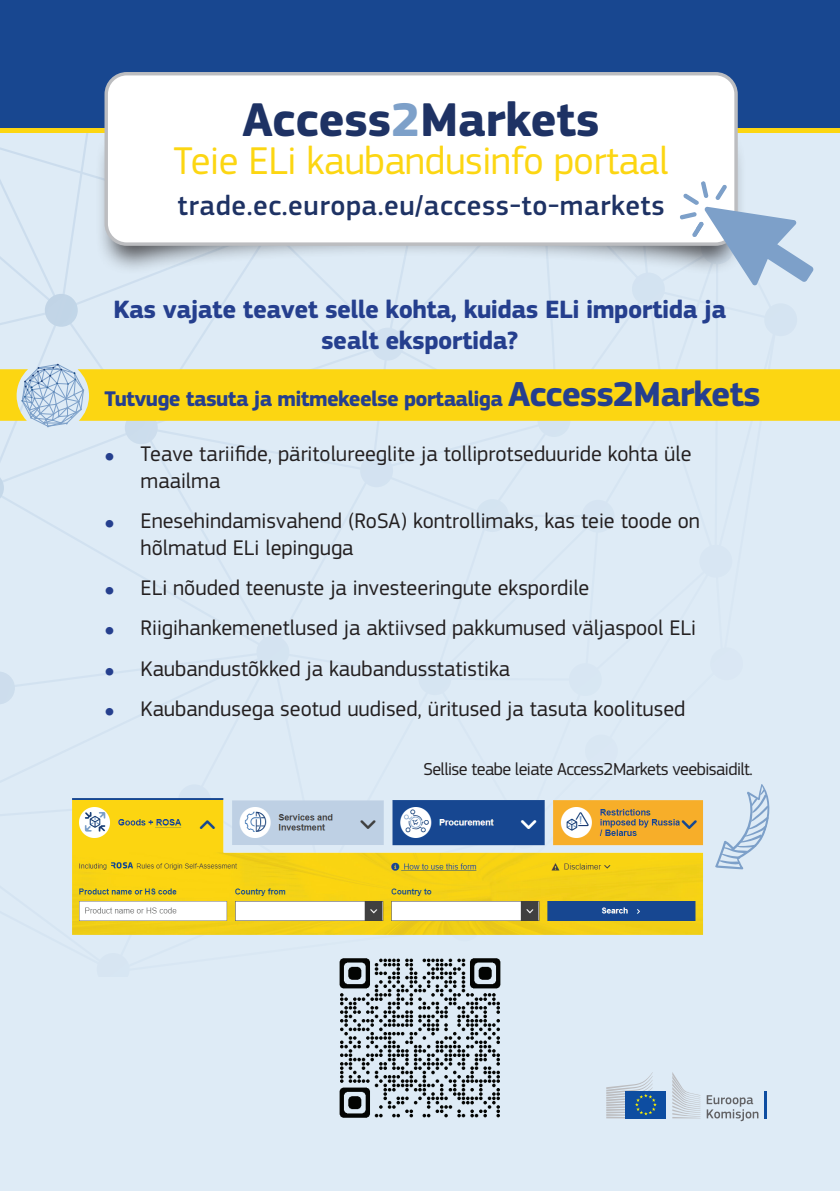
<style>
.page{position:relative;width:840px;height:1191px;background:#fff}
.page>*{position:absolute;margin:0;border:0;box-sizing:border-box;transform-origin:0 0}
.t1{font:700 49.2px "EC Square Sans Pro";letter-spacing:-.01em;color:#1e3264}
.t2{font:40.2px "EC Square Sans Pro";letter-spacing:-.01em;color:#fcd612}
.t3{font:500 28.8px "EC Square Sans Pro";letter-spacing:.02em;color:#1e3264}
.t4{font:700 26px/31.2px "EC Square Sans Pro";letter-spacing:-.02em;color:#253f8e;text-align:center}
.t5{font:22px/26.4px "EC Square Sans Pro";color:#231f20}
.t6{font:700 22px "EC Square Sans Pro";letter-spacing:-.03em;color:#253f8e}
.t7{font:18px "EC Square Sans Pro";letter-spacing:-.03em;color:#231f20}
.s1{color:#7da0c9}
.s2{font-size:36px}
.s3{font-size:12px;color:#253f8e}
</style>
<div class="page">
<div style="left:0;top:0;width:839px;height:1191px;background:#deebf6"></div>
<svg style="left:63px;top:178px;width:389px;height:135px"></svg>
<div style="left:631px;top:272px;width:33px;height:33px;background:#d3e3f1;border-radius:50%"></div>
<div style="left:699px;top:545px;width:33px;height:33px;background:#d8e6f3;border-radius:50%"></div>
<div style="left:581px;top:500px;width:33px;height:33px;background:#d6e5f2;border-radius:50%"></div>
<div style="left:475px;top:499px;width:33px;height:33px;background:#d5e4f1;border-radius:50%"></div>
<div style="left:360px;top:454px;width:33px;height:33px;background:#d3e2f1;border-radius:50%"></div>
<div style="left:256px;top:635px;width:33px;height:33px;background:#d4e3f1;border-radius:50%"></div>
<div style="left:418px;top:662px;width:33px;height:33px;background:#d6e5f2;border-radius:50%"></div>
<div style="left:568px;top:663px;width:33px;height:33px;background:#d8e6f3;border-radius:50%"></div>
<div style="left:584px;top:734px;width:33px;height:33px;background:#dae7f4;border-radius:50%"></div>
<div style="left:709px;top:647px;width:33px;height:33px;background:#dae7f4;border-radius:50%"></div>
<div style="left:448px;top:908px;width:33px;height:33px;background:#dae8f4;border-radius:50%"></div>
<div style="left:178px;top:784px;width:33px;height:33px;background:#d5e4f2;border-radius:50%"></div>
<div style="left:45px;top:294px;width:33px;height:33px;background:#c2d5e7;border-radius:50%"></div>
<svg style="left:0;top:476px;width:15px;height:306px"></svg>
<div style="left:125px;top:411px;width:33px;height:33px;background:#ccdded;border-radius:50%"></div>
<div style="left:371px;top:328px;width:33px;height:32px;background:#d1e1f0;border-radius:50%"></div>
<div style="left:537px;top:404px;width:33px;height:33px;background:#d4e3f1;border-radius:50%"></div>
<div style="left:0;top:369px;width:839px;height:52px;background:#fcd612"></div>
<div style="left:0;top:127px;width:839px;height:6px;background:#fcd612"></div>
<div style="left:0;top:0;width:839px;height:127px;background:#184790"></div>
<div style="left:95px;top:126px;width:651px;height:150px;background:#231f20;opacity:.75"></div>
<div style="left:106px;top:74px;width:629px;height:170px;background:#fff;border-radius:21px"></div>
<div style="left:104px;top:72px;width:633px;height:174px;border:3px solid #bcbdc0;border-radius:21px"></div>
<svg style="left:645px;top:181px;width:168px;height:240px"></svg>
<img style="left:72px;top:798px;width:630px;height:137px">
<svg style="left:21px;top:364px;width:63px;height:63px"></svg>
<img style="left:339px;top:958px;width:162px;height:160px">
<svg style="left:715px;top:784px;width:55px;height:85px"></svg>
<svg style="left:706px;top:1095px;width:52px;height:26px"></svg>
<hr style="left:764px;top:1091px;width:2px;height:27px;background:#0d4da1">
<svg style="left:672px;top:1072px;width:28px;height:46px"></svg>
<div style="left:625px;top:1091px;width:40px;height:27px;background:#0d4da1"></div>
<svg style="left:606px;top:1072px;width:50px;height:46px"></svg>
<p class="t1" style="left:242px;top:90px;width:359px">Access<span class="s1">2</span>Markets</p>
<p class="t2" style="left:173px;top:137px;width:496px">Teie ELi kaubandusinfo portaal</p>
<p class="t3" style="left:177px;top:189px;width:488px">trade.ec.europa.eu/access-to-markets</p>
<p class="t4" style="left:113px;top:294px;width:614px">Kas vajate teavet selle kohta, kuidas ELi importida ja sealt eksportida?</p>
<p class="t6" style="left:104px;top:386px;width:657px">Tutvuge tasuta ja mitmekeelse portaaliga <span class="s2">Access2Markets</span></p>
<p class="t5" style="left:140px;top:441px;width:552px;text-indent:-36px"><span class="s3">●</span> Teave tariifide, päritolureeglite ja tolliprotseduuride kohta üle maailma</p>
<p class="t5" style="left:140px;top:508px;width:560px;text-indent:-36px"><span class="s3">●</span> Enesehindamisvahend (RoSA) kontrollimaks, kas teie toode on hõlmatud ELi lepinguga</p>
<p class="t5" style="left:104px;top:574px;width:486px"><span class="s3">●</span> ELi nõuded teenuste ja investeeringute ekspordile</p>
<p class="t5" style="left:104px;top:615px;width:592px"><span class="s3">●</span> Riigihankemenetlused ja aktiivsed pakkumused väljaspool ELi</p>
<p class="t5" style="left:104px;top:655px;width:407px"><span class="s3">●</span> Kaubandustõkked ja kaubandusstatistika</p>
<p class="t5" style="left:104px;top:696px;width:582px"><span class="s3">●</span> Kaubandusega seotud uudised, üritused ja tasuta koolitused</p>
<p class="t7" style="left:423px;top:758px;width:331px">Sellise teabe leiate Access2Markets veebisaidilt.</p>
</div>
